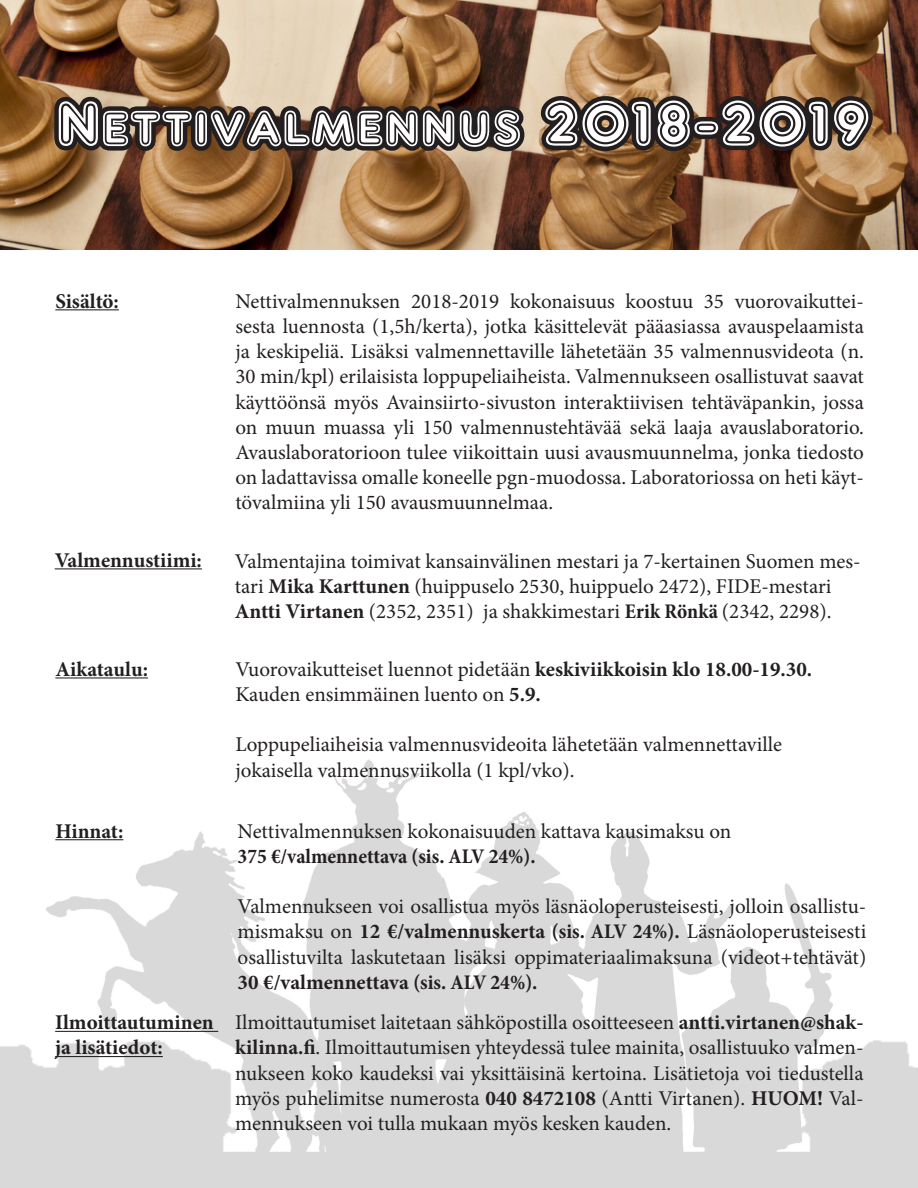
<style>
.page{position:relative;width:918px;height:1188px;background:#fff}
.page>*{position:absolute;margin:0;border:0;box-sizing:border-box;transform-origin:0 0}
.t1{font:66px "ARDELANEY";color:#fff}
.t2{font:21px/25.2px "Minion Pro";color:#231f20;text-align:justify}
.t3{font:700 21px "Minion Pro";color:#231f20}
.t4{font:700 condensed 21px "Minion Pro";color:#231f20}
.s1{font-weight:700}
.s2{font-weight:700;font-stretch:condensed}
</style>
<div class="page">
<img style="left:0;top:678px;width:918px;height:510px">
<img style="left:0;top:0;width:918px;height:250px">
<svg style="left:47px;top:89px;width:833px;height:72px;background:#594738"></svg>
<hr style="left:55px;top:568px;width:147px;height:1px;background:#231f20">
<hr style="left:55px;top:677px;width:93px;height:1px;background:#231f20">
<hr style="left:55px;top:839px;width:68px;height:1px;background:#231f20">
<hr style="left:55px;top:1031px;width:163px;height:1px;background:#231f20">
<hr style="left:55px;top:1056px;width:108px;height:1px;background:#231f20">
<hr style="left:55px;top:309px;width:64px;height:1px;background:#231f20">
<p class="t1" style="left:55px;top:84px;width:817px">Nettivalmennus 2018-2019</p>
<p class="t3" style="left:55px;top:286px;width:65px">Sisältö:</p>
<p class="t2" style="left:235px;top:289px;width:630px">Nettivalmennuksen 2018-2019 kokonaisuus koostuu 35 vuorovaikuttei&shy;sesta luennosta (1,5h/kerta), jotka käsittelevät pääasiassa avauspelaamista ja keskipeliä. Lisäksi valmennettaville lähetetään 35 valmennusvideota (n.<br>30 min/kpl) erilaisista loppupeliaiheista. Valmennukseen osallistuvat saavat käyttöönsä myös Avainsiirto-sivuston interaktiivisen tehtäväpankin, jossa on muun muassa yli 150 valmennustehtävää sekä laaja avauslaboratorio.<br>Avauslaboratorioon tulee viikoittain uusi avausmuunnelma, jonka tiedosto on ladattavissa omalle koneelle pgn-muodossa. Laboratoriossa on heti käyt&shy;tövalmiina yli 150 avausmuunnelmaa.</p>
<p class="t3" style="left:55px;top:545px;width:149px">Valmennustiimi:</p>
<p class="t2" style="left:235px;top:549px;width:627px;text-align:left">Valmentajina toimivat kansainvälinen mestari ja 7-kertainen Suomen mes&shy;tari <span class="s1">Mika Karttunen</span> (huippuselo 2530, huippuelo 2472), FIDE-mestari<br><span class="s1">Antti Virtanen</span> (2352, 2351) ja shakkimestari <span class="s2">Erik Rönkä</span> (2342, 2298).</p>
<p class="t3" style="left:55px;top:654px;width:94px">Aikataulu:</p>
<p class="t2" style="left:235px;top:657px;width:578px">Vuorovaikutteiset luennot pidetään <span class="s1">keskiviikkoisin klo 18.00-19.30.</span></p>
<p class="t2" style="left:235px;top:682px;width:307px">Kauden ensimmäinen luento on <span class="s1">5.9.</span></p>
<p class="t2" style="left:235px;top:732px;width:548px">Loppupeliaiheisia valmennusvideoita lähetetään valmennettaville</p>
<p class="t2" style="left:235px;top:757px;width:341px">jokaisella valmennusviikolla (1 kpl/vko).</p>
<p class="t3" style="left:55px;top:816px;width:70px">Hinnat:</p>
<p class="t3" style="left:55px;top:1008px;width:160px">Ilmoittautuminen</p>
<p class="t3" style="left:55px;top:1033px;width:109px">ja lisätiedot:</p>
<p class="t2" style="left:238px;top:818px;width:495px">Nettivalmennuksen kokonaisuuden kattava kausimaksu on</p>
<p class="t4" style="left:238px;top:842px;width:300px">375 €/valmennettava (sis. ALV 24%).</p>
<p class="t2" style="left:238px;top:894px;width:630px">Valmennukseen voi osallistua myös läsnäoloperusteisesti, jolloin osallistu&shy;mismaksu on <span class="s1">12 €/valmennuskerta</span> <span class="s2">(sis. ALV 24%)</span><span class="s1">.</span> Läsnäoloperusteisesti osallistuvilta laskutetaan lisäksi oppimateriaalimaksuna (videot+tehtävät)<br><span class="s1">30 €/valmennettava</span> <span class="s2">(sis. ALV 24%)</span><span class="s1">.</span></p>
<p class="t2" style="left:235px;top:1010px;width:630px">Ilmoittautumiset laitetaan sähköpostilla osoitteeseen <span class="s1">antti.virtanen@shak&shy;kilinna.fi</span>. Ilmoittautumisen yhteydessä tulee mainita, osallistuuko valmen&shy;nukseen koko kaudeksi vai yksittäisinä kertoina. Lisätietoja voi tiedustella myös puhelimitse numerosta <span class="s1">040 8472108</span> (Antti Virtanen). <span class="s1">HUOM!</span> Val&shy;mennukseen voi tulla mukaan myös kesken kauden.</p>
</div>
